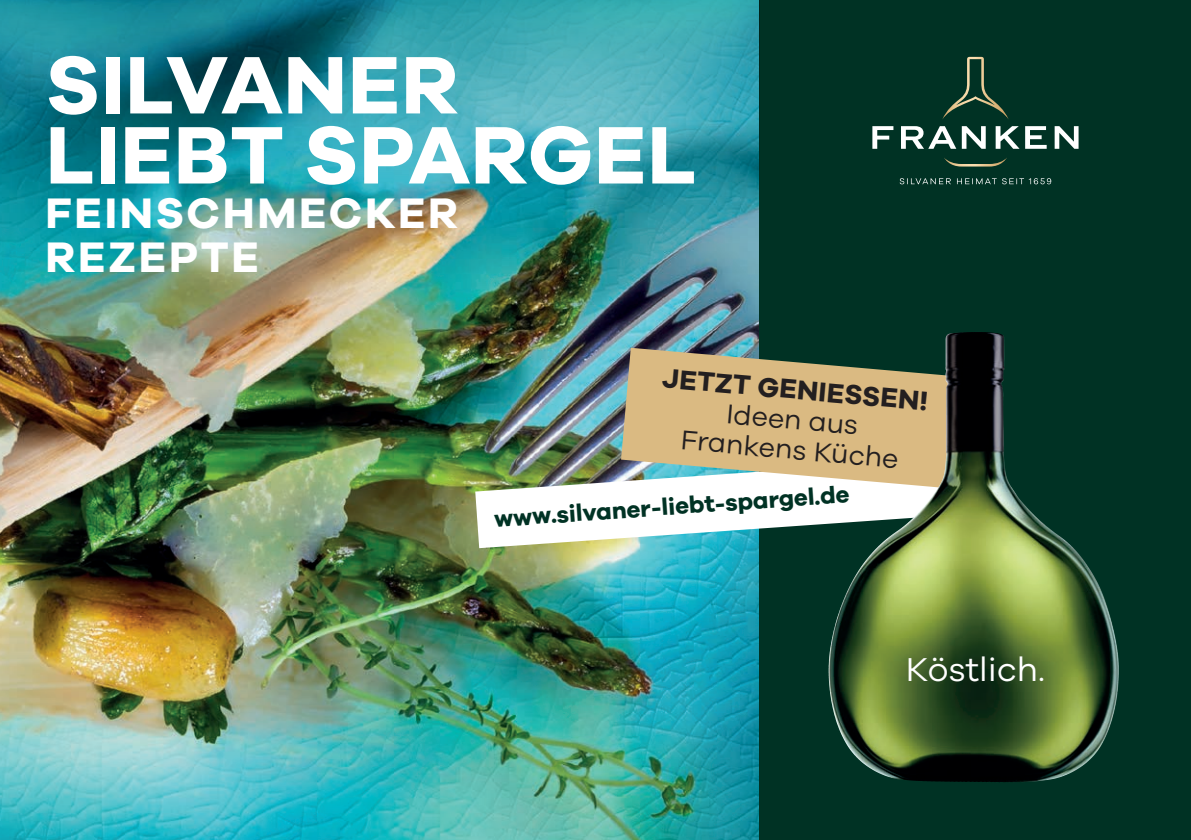
<style>
.page{position:relative;width:1191px;height:840px;background:#fff}
.page>*{position:absolute;margin:0;border:0;box-sizing:border-box;transform-origin:0 0}
.t1{font:700 84px/70px "Galano Grotesque";letter-spacing:.01em;color:#fff}
.t2{font:700 44px/44px "Galano Grotesque";letter-spacing:.06em;color:#fff}
.t3{font:34px "Galano Grotesque";color:#fff}
.t4{font:28px/30px "Galano Grotesque";color:#231f20;text-align:center}
.t5{font:700 28px "Galano Grotesque";color:#231f20}
.t6{font:700 24px "Galano Grotesque";color:#003224}
</style>
<div class="page">
<img style="left:0;top:272px;width:760px;height:567px">
<svg style="left:760px;top:0;width:431px;height:839px;background:#143f28"></svg>
<img style="left:475px;top:457px;width:497px;height:91px">
<svg style="left:621px;top:347px;width:334px;height:140px;background:#c2b184"></svg>
<svg style="left:872px;top:57px;width:206px;height:127px;background:#194537"></svg>
<img style="left:939px;top:332px;width:40px;height:154px">
<img style="left:0;top:0;width:760px;height:272px">
<h1 class="t1" style="left:46px;top:47px;width:652px">SILVANER<br>LIEBT SPARGEL</h1>
<h2 class="t2" style="left:46px;top:189px;width:414px">FEINSCHMECKER<br>REZEPTE</h2>
<p class="t5" style="left:664px;top:360px;width:268px;rotate:5deg">JETZT GENIESSEN!</p>
<p class="t4" style="left:685px;top:394px;width:220px;rotate:5deg">Ideen aus<br>Frankens Küche</p>
<p class="t6" style="left:493px;top:504px;width:357px;rotate:-4deg">www.silvaner-liebt-spargel.de</p>
<h3 class="t3" style="left:906px;top:648px;width:140px">Köstlich.</h3>
</div>
